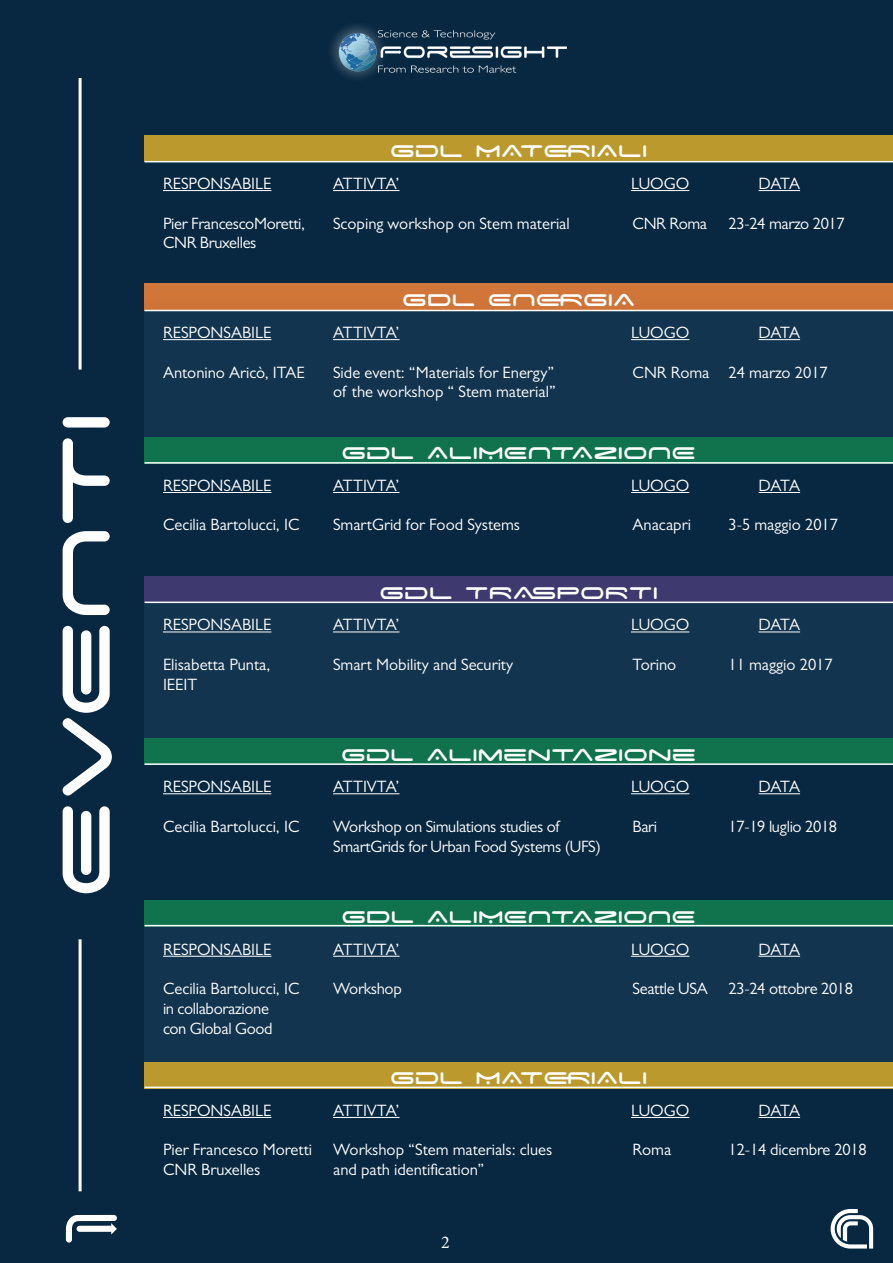
<style>
.page{position:relative;width:893px;height:1263px;background:#082841}
.page>*{position:absolute;margin:0;border:0;box-sizing:border-box;transform-origin:0 0}
.t1{font:108px "Space Age";color:#fff}
.t2{font:27px "Space Age";color:#fff}
.t3{font:18px "Minion Pro";color:#fff}
.t4{font:16.5px "Gill Sans MT Pro";color:#fff}
.t5{font:16.5px "Gill Sans MT Pro";letter-spacing:-.02em;color:#fff}
</style>
<div class="page">
<svg style="left:66px;top:1215px;width:51px;height:27px"></svg>
<svg style="left:831px;top:1209px;width:42px;height:39px"></svg>
<img style="left:331px;top:25px;width:236px;height:53px">
<hr style="left:79px;top:939px;width:3px;height:252px;background:#fff">
<hr style="left:79px;top:78px;width:3px;height:292px;background:#fff">
<div style="left:145px;top:306px;width:748px;height:144px;background:#12344e"></div>
<div style="left:145px;top:588px;width:748px;height:158px;background:#12344e"></div>
<div style="left:145px;top:905px;width:748px;height:163px;background:#12344e"></div>
<div style="left:145px;top:900px;width:748px;height:27px;background:#10734d"></div>
<hr style="left:163px;top:956px;width:108px;height:1px;background:#fff">
<hr style="left:333px;top:956px;width:66px;height:1px;background:#fff">
<hr style="left:631px;top:956px;width:58px;height:1px;background:#fff">
<hr style="left:758px;top:956px;width:42px;height:1px;background:#fff">
<hr style="left:145px;top:925px;width:748px;height:1px;background:#fff">
<div style="left:145px;top:135px;width:748px;height:27px;background:#bb992d"></div>
<hr style="left:145px;top:161px;width:748px;height:1px;background:#fff">
<hr style="left:163px;top:190px;width:108px;height:1px;background:#fff">
<hr style="left:333px;top:190px;width:66px;height:1px;background:#fff">
<hr style="left:631px;top:190px;width:58px;height:1px;background:#fff">
<hr style="left:758px;top:190px;width:42px;height:1px;background:#fff">
<div style="left:145px;top:738px;width:748px;height:27px;background:#10734d"></div>
<hr style="left:145px;top:763px;width:748px;height:2px;background:#fff">
<hr style="left:163px;top:793px;width:108px;height:1px;background:#fff">
<hr style="left:333px;top:793px;width:66px;height:1px;background:#fff">
<hr style="left:631px;top:793px;width:58px;height:1px;background:#fff">
<hr style="left:758px;top:793px;width:42px;height:1px;background:#fff">
<div style="left:145px;top:437px;width:748px;height:27px;background:#10734d"></div>
<hr style="left:145px;top:462px;width:748px;height:2px;background:#fff">
<hr style="left:163px;top:492px;width:108px;height:1px;background:#fff">
<hr style="left:333px;top:492px;width:66px;height:1px;background:#fff">
<hr style="left:631px;top:492px;width:58px;height:1px;background:#fff">
<hr style="left:758px;top:492px;width:42px;height:1px;background:#fff">
<div style="left:145px;top:1062px;width:748px;height:26px;background:#bb992d"></div>
<hr style="left:163px;top:1117px;width:108px;height:1px;background:#fff">
<hr style="left:333px;top:1117px;width:66px;height:1px;background:#fff">
<hr style="left:631px;top:1117px;width:58px;height:1px;background:#fff">
<hr style="left:758px;top:1117px;width:42px;height:1px;background:#fff">
<hr style="left:145px;top:1086px;width:748px;height:2px;background:#fff">
<div style="left:145px;top:576px;width:748px;height:27px;background:#3e3a6f"></div>
<hr style="left:145px;top:602px;width:748px;height:1px;background:#fff">
<hr style="left:163px;top:631px;width:108px;height:1px;background:#fff">
<hr style="left:333px;top:631px;width:66px;height:1px;background:#fff">
<hr style="left:631px;top:631px;width:58px;height:1px;background:#fff">
<hr style="left:758px;top:631px;width:42px;height:1px;background:#fff">
<div style="left:145px;top:283px;width:748px;height:27px;background:#d17539"></div>
<hr style="left:163px;top:339px;width:108px;height:1px;background:#fff">
<hr style="left:333px;top:339px;width:66px;height:1px;background:#fff">
<hr style="left:631px;top:339px;width:58px;height:1px;background:#fff">
<hr style="left:758px;top:339px;width:42px;height:1px;background:#fff">
<hr style="left:145px;top:310px;width:748px;height:1px;background:#fff">
<h1 class="t1" style="left:37px;top:899px;width:488px;rotate:-90deg">EVENTI</h1>
<p class="t2" style="left:390px;top:139px;width:259px">Gdl MATERIALI</p>
<p class="t4" style="left:163px;top:174px;width:110px">RESPONSABILE</p>
<p class="t4" style="left:333px;top:174px;width:68px">ATTIVTA’</p>
<p class="t4" style="left:631px;top:174px;width:60px">LUOGO</p>
<p class="t4" style="left:758px;top:174px;width:43px">DATA</p>
<p class="t5" style="left:163px;top:213px;width:144px">Pier FrancescoMoretti,</p>
<p class="t4" style="left:333px;top:213px;width:238px">Scoping workshop on Stem material</p>
<p class="t4" style="left:632px;top:213px;width:76px">CNR Roma</p>
<p class="t5" style="left:728px;top:213px;width:118px">23-24 marzo 2017</p>
<p class="t5" style="left:163px;top:233px;width:95px">CNR Bruxelles</p>
<p class="t2" style="left:402px;top:288px;width:234px">gDl ENERGIA</p>
<p class="t4" style="left:163px;top:323px;width:110px">RESPONSABILE</p>
<p class="t4" style="left:333px;top:323px;width:68px">ATTIVTA’</p>
<p class="t4" style="left:631px;top:323px;width:60px">LUOGO</p>
<p class="t4" style="left:758px;top:323px;width:43px">DATA</p>
<p class="t4" style="left:163px;top:362px;width:143px">Antonino Aricò, ITAE</p>
<p class="t4" style="left:333px;top:362px;width:223px">Side event: “Materials for Energy”</p>
<p class="t4" style="left:632px;top:362px;width:197px">CNR Roma 24 marzo 2017</p>
<p class="t4" style="left:333px;top:382px;width:224px">of the workshop “ Stem material”</p>
<p class="t2" style="left:341px;top:441px;width:356px">Gdl ALIMENTAZIONE</p>
<p class="t4" style="left:163px;top:475px;width:110px">RESPONSABILE</p>
<p class="t4" style="left:333px;top:475px;width:68px">ATTIVTA’</p>
<p class="t4" style="left:631px;top:475px;width:60px">LUOGO</p>
<p class="t4" style="left:758px;top:475px;width:43px">DATA</p>
<p class="t4" style="left:163px;top:515px;width:138px">Cecilia Bartolucci, IC</p>
<p class="t4" style="left:333px;top:515px;width:189px">SmartGrid for Food Systems</p>
<p class="t4" style="left:632px;top:515px;width:60px">Anacapri</p>
<p class="t4" style="left:728px;top:515px;width:111px">3-5 maggio 2017</p>
<p class="t2" style="left:380px;top:581px;width:280px">Gdl TRASPORTI</p>
<p class="t4" style="left:163px;top:615px;width:110px">RESPONSABILE</p>
<p class="t4" style="left:333px;top:615px;width:68px">ATTIVTA’</p>
<p class="t4" style="left:631px;top:615px;width:60px">LUOGO</p>
<p class="t4" style="left:758px;top:615px;width:43px">DATA</p>
<p class="t4" style="left:163px;top:654px;width:109px">Elisabetta Punta,</p>
<p class="t4" style="left:333px;top:654px;width:182px">Smart Mobility and Security</p>
<p class="t4" style="left:632px;top:654px;width:45px">Torino</p>
<p class="t4" style="left:728px;top:654px;width:106px">11 maggio 2017</p>
<p class="t4" style="left:163px;top:674px;width:36px">IEEIT</p>
<p class="t2" style="left:341px;top:742px;width:357px">Gdl Alimentazione</p>
<p class="t4" style="left:163px;top:777px;width:110px">RESPONSABILE</p>
<p class="t4" style="left:333px;top:777px;width:68px">ATTIVTA’</p>
<p class="t4" style="left:631px;top:777px;width:60px">LUOGO</p>
<p class="t4" style="left:758px;top:777px;width:43px">DATA</p>
<p class="t4" style="left:163px;top:816px;width:138px">Cecilia Bartolucci, IC</p>
<p class="t5" style="left:333px;top:816px;width:228px">Workshop on Simulations studies of</p>
<p class="t4" style="left:632px;top:816px;width:26px">Bari</p>
<p class="t5" style="left:728px;top:816px;width:110px">17-19 luglio 2018</p>
<p class="t5" style="left:333px;top:836px;width:269px">SmartGrids for Urban Food Systems (UFS)</p>
<p class="t2" style="left:341px;top:904px;width:356px">gDl ALIMENTAZIONE</p>
<p class="t4" style="left:163px;top:939px;width:110px">RESPONSABILE</p>
<p class="t4" style="left:333px;top:939px;width:68px">ATTIVTA’</p>
<p class="t4" style="left:631px;top:939px;width:60px">LUOGO</p>
<p class="t4" style="left:758px;top:939px;width:43px">DATA</p>
<p class="t4" style="left:163px;top:979px;width:138px">Cecilia Bartolucci, IC</p>
<p class="t5" style="left:333px;top:979px;width:70px">Workshop</p>
<p class="t5" style="left:632px;top:979px;width:77px">Seattle USA</p>
<p class="t5" style="left:728px;top:979px;width:126px">23-24 ottobre 2018</p>
<p class="t5" style="left:163px;top:999px;width:107px">in collaborazione</p>
<p class="t5" style="left:163px;top:1018px;width:111px">con Global Good</p>
<p class="t2" style="left:390px;top:1066px;width:259px">Gdl MATERIALI</p>
<p class="t4" style="left:163px;top:1100px;width:110px">RESPONSABILE</p>
<p class="t4" style="left:333px;top:1100px;width:68px">ATTIVTA’</p>
<p class="t4" style="left:631px;top:1100px;width:60px">LUOGO</p>
<p class="t4" style="left:758px;top:1100px;width:43px">DATA</p>
<p class="t4" style="left:163px;top:1140px;width:151px">Pier Francesco Moretti</p>
<p class="t4" style="left:333px;top:1140px;width:221px">Workshop “Stem materials: clues</p>
<p class="t4" style="left:632px;top:1140px;width:40px">Roma</p>
<p class="t4" style="left:728px;top:1140px;width:140px">12-14 dicembre 2018</p>
<p class="t4" style="left:163px;top:1160px;width:99px">CNR Bruxelles</p>
<p class="t4" style="left:333px;top:1160px;width:153px">and path identification”</p>
<p class="t3" style="left:441px;top:1230px;width:10px">2</p>
</div>
